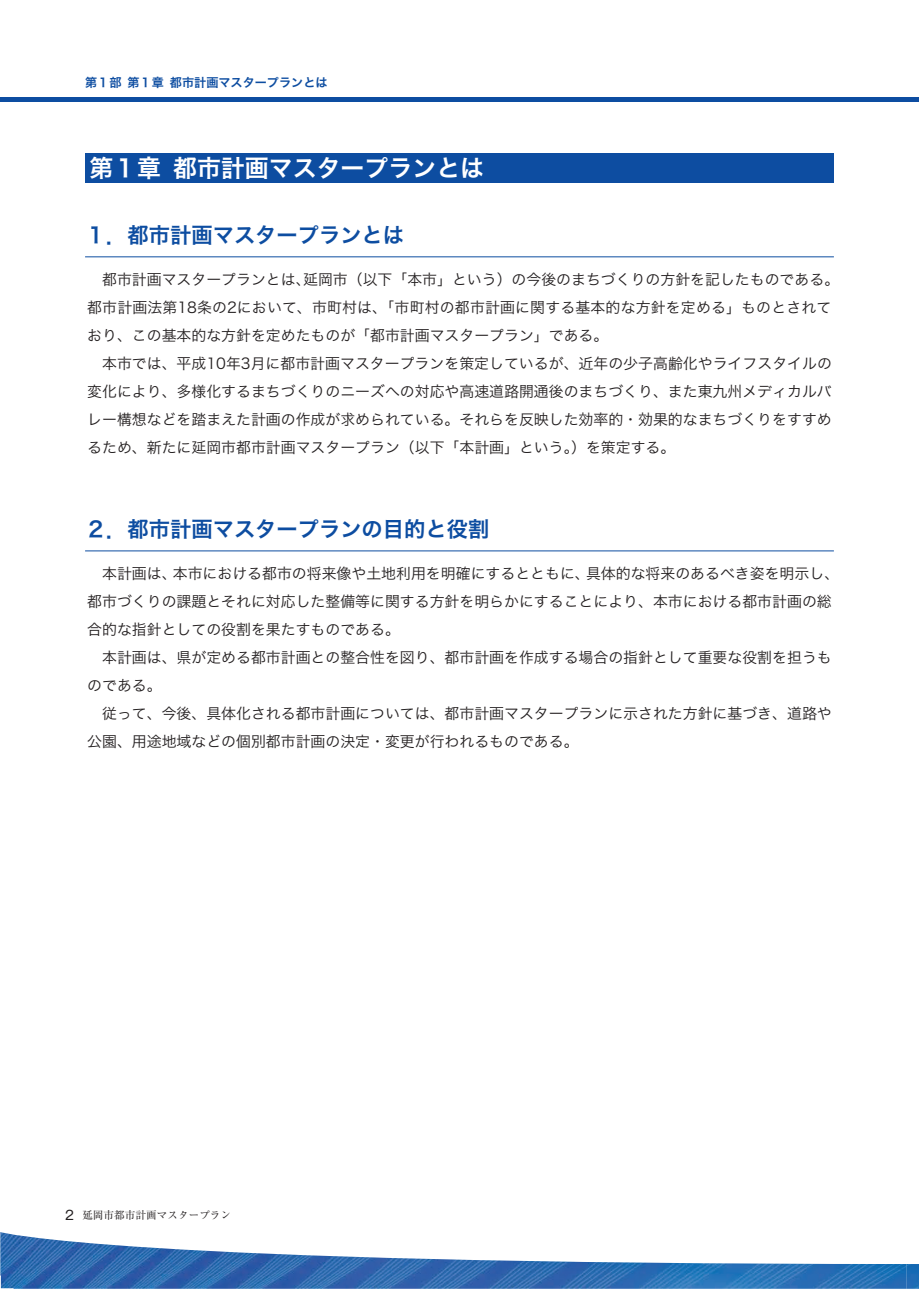
<style>
.page{position:relative;width:919px;height:1289px;background:#fff}
.page>*{position:absolute;margin:0;border:0;box-sizing:border-box;transform-origin:0 0}
.t1{font:23.85px "Hira Kaku Pro W6";color:#fff}
.t2{font:21.3px "Hira Kaku Pro W6";color:#0d4da1}
.t3{font:14.85px/27.9px "Hira Kaku Pro W3";color:#231f20}
.t4{font:12.15px "Hira Kaku Pro W6";color:#0d4da1}
.t5{font:10.65px "Ryumin Pro";color:#231f20}
.s1{font-family:"Gothic MB101 Pro";font-size:12.75px}
</style>
<div class="page">
<img style="left:0;top:1232px;width:906px;height:56px">
<svg style="left:0;top:1275px;width:13px;height:14px"></svg>
<img style="left:906px;top:1264px;width:12px;height:24px">
<hr style="left:0;top:98px;width:906px;height:4px;background:#0d4da1">
<hr style="left:906px;top:98px;width:12px;height:4px;background:#0d4da1">
<div style="left:85px;top:153px;width:748px;height:30px;background:#0d4da1"></div>
<hr style="left:85px;top:256px;width:748px;height:1px;background:#0d4da1">
<hr style="left:85px;top:550px;width:748px;height:1px;background:#0d4da1">
<p class="t4" style="left:85px;top:72px;width:244px">第１部 第１章 都市計画マスタープランとは</p>
<p class="t1" style="left:89px;top:146px;width:396px">第１章 都市計画マスタープランとは</p>
<p class="t2" style="left:85px;top:216px;width:320px">１．都市計画マスタープランとは</p>
<p class="t3" style="left:87px;top:264px;width:753px">　都市計画マスタープランとは、延岡市（以下「本市」という）の今後のまちづくりの方針を記したものである。都市計画法第18条の2において、市町村は、「市町村の都市計画に関する基本的な方針を定める」ものとされており、この基本的な方針を定めたものが「都市計画マスタープラン」である。<br>　本市では、平成10年3月に都市計画マスタープランを策定しているが、近年の少子高齢化やライフスタイルの変化により、多様化するまちづくりのニーズへの対応や高速道路開通後のまちづくり、また東九州メディカルバレー構想などを踏まえた計画の作成が求められている。それらを反映した効率的・効果的なまちづくりをすすめるため、新たに延岡市都市計画マスタープラン（以下「本計画」という。）を策定する。</p>
<p class="t2" style="left:85px;top:509px;width:405px">２．都市計画マスタープランの目的と役割</p>
<p class="t3" style="left:87px;top:558px;width:753px">　本計画は、本市における都市の将来像や土地利用を明確にするとともに、具体的な将来のあるべき姿を明示し、都市づくりの課題とそれに対応した整備等に関する方針を明らかにすることにより、本市における都市計画の総合的な指針としての役割を果たすものである。<br>　本計画は、県が定める都市計画との整合性を図り、都市計画を作成する場合の指針として重要な役割を担うものである。<br>　従って、今後、具体化される都市計画については、都市計画マスタープランに示された方針に基づき、道路や公園、用途地域などの個別都市計画の決定・変更が行われるものである。</p>
<p class="t5" style="left:65px;top:1206px;width:168px"><span class="s1">2</span> 延岡市都市計画マスタープラン</p>
</div>
